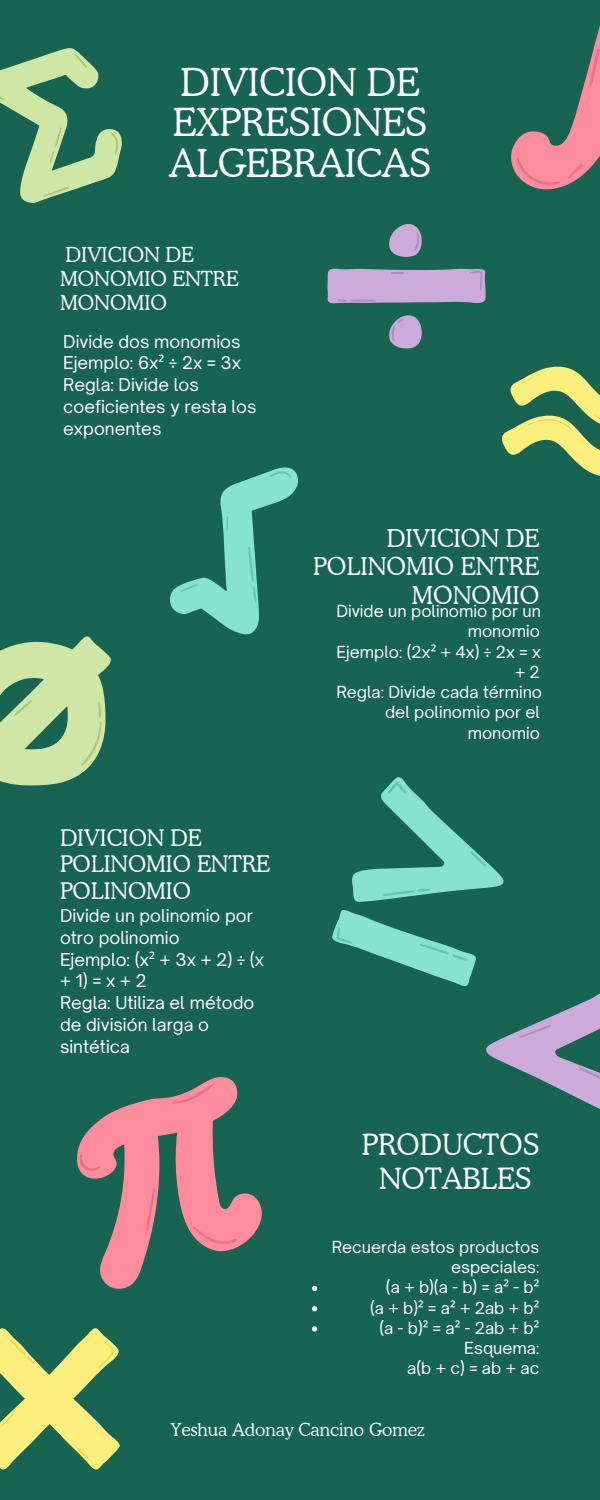
<style>
.page{position:relative;width:600px;height:1500px;background:#176452}
.page>*{position:absolute;margin:0;border:0;box-sizing:border-box;transform-origin:0 0}
.t1{font:300 38.4px/40.5px "Cooper BT";color:#fff}
.t2{font:300 29.1px/33.8px "Cooper BT";color:#fff;text-align:center}
.t3{font:300 24.5px/28.4px "Cooper BT";color:#fff;text-align:right}
.t4{font:300 22.8px/26.4px "Cooper BT";color:#fff}
.t5{font:300 20.6px/24px "Cooper BT";color:#fff}
.t6{font:300 17.8px "Cooper BT";color:#fff}
.t7{font:17px/21.8px "Open Sauce One";color:#fff}
.t8{font:16px/20.2px "Open Sauce One";color:#fff;text-align:right}
.s1{font-family:"Noto Sans"}
</style>
<div class="page">
<svg style="left:389px;top:224px;width:33px;height:33px"></svg>
<svg style="left:389px;top:315px;width:33px;height:34px"></svg>
<svg style="left:327px;top:268px;width:159px;height:36px;background:#baa3cd"></svg>
<svg style="left:170px;top:467px;width:128px;height:168px"></svg>
<svg style="left:179px;top:583px;width:20px;height:9px"></svg>
<svg style="left:240px;top:546px;width:22px;height:57px"></svg>
<svg style="left:269px;top:468px;width:23px;height:17px"></svg>
<svg style="left:222px;top:516px;width:11px;height:16px"></svg>
<svg style="left:77px;top:1077px;width:185px;height:212px"></svg>
<svg style="left:192px;top:1214px;width:46px;height:40px"></svg>
<svg style="left:134px;top:1187px;width:34px;height:45px"></svg>
<svg style="left:78px;top:1150px;width:24px;height:26px"></svg>
<svg style="left:170px;top:1083px;width:47px;height:24px"></svg>
<svg style="left:0;top:1328px;width:120px;height:142px"></svg>
<svg style="left:511px;top:25px;width:89px;height:165px"></svg>
<svg style="left:0;top:636px;width:111px;height:150px"></svg>
<svg style="left:332px;top:777px;width:268px;height:332px"></svg>
<svg style="left:502px;top:366px;width:98px;height:110px"></svg>
<svg style="left:0;top:48px;width:122px;height:155px"></svg>
<svg style="left:312px;top:1286px;width:5px;height:5px"></svg>
<svg style="left:312px;top:1306px;width:5px;height:5px"></svg>
<svg style="left:312px;top:1326px;width:5px;height:6px"></svg>
<h1 class="t1" style="left:169px;top:62px;width:263px">DIVICION DE<br>EXPRESIONES<br>ALGEBRAICAS</h1>
<h3 class="t5" style="left:60px;top:243px;width:180px">DIVICION DE<br>MONOMIO ENTRE<br>MONOMIO</h3>
<p class="t7" style="left:63px;top:330px;width:195px">Divide dos monomios<br>Ejemplo: 6x<span class="s1">²</span> ÷ 2x = 3x<br>Regla: Divide los coeficientes y resta los exponentes</p>
<h5 class="t4" style="left:60px;top:824px;width:212px">DIVICION DE<br>POLINOMIO ENTRE<br>POLINOMIO</h5>
<h4 class="t7" style="left:60px;top:905px;width:206px">Divide un polinomio por otro polinomio<br>Ejemplo: (x<span class="s1">²</span> + 3x + 2) ÷ (x +1)=x+2<br>Regla: Utiliza el método de división larga o sintética</h4>
<p class="t3" style="left:313px;top:524px;width:227px">DIVICION DE<br>POLINOMIO ENTRE<br>MONOMIO</p>
<h5 class="t8" style="left:336px;top:601px;width:206px">Divide un polinomio por un monomio</h5>
<p class="t8" style="left:336px;top:641px;width:206px">Ejemplo: (2x<span class="s1">²</span> + 4x) ÷ 2x = x + 2</p>
<p class="t8" style="left:336px;top:682px;width:207px">Regla: Divide cada término del polinomio por el monomio</p>
<p class="t2" style="left:362px;top:1128px;width:179px">PRODUCTOS<br>NOTABLES</p>
<h3 class="t8" style="left:332px;top:1237px;width:209px">Recuerda estos productos especiales:</h3>
<p class="t8" style="left:386px;top:1277px;width:155px">(a+b)(a-b)=a<span class="s1">²</span>-b<span class="s1">²</span></p>
<p class="t8" style="left:370px;top:1297px;width:171px">(a+b)<span class="s1">²</span>=a<span class="s1">²</span>+2ab+b<span class="s1">²</span></p>
<p class="t8" style="left:380px;top:1318px;width:161px">(a-b)<span class="s1">²</span>=a<span class="s1">²</span>-2ab+b<span class="s1">²</span></p>
<p class="t8" style="left:464px;top:1338px;width:77px">Esquema:</p>
<p class="t8" style="left:407px;top:1358px;width:134px">a(b+c)=ab+ac</p>
<p class="t6" style="left:170px;top:1419px;width:256px">Yeshua Adonay Cancino Gomez</p>
</div>
